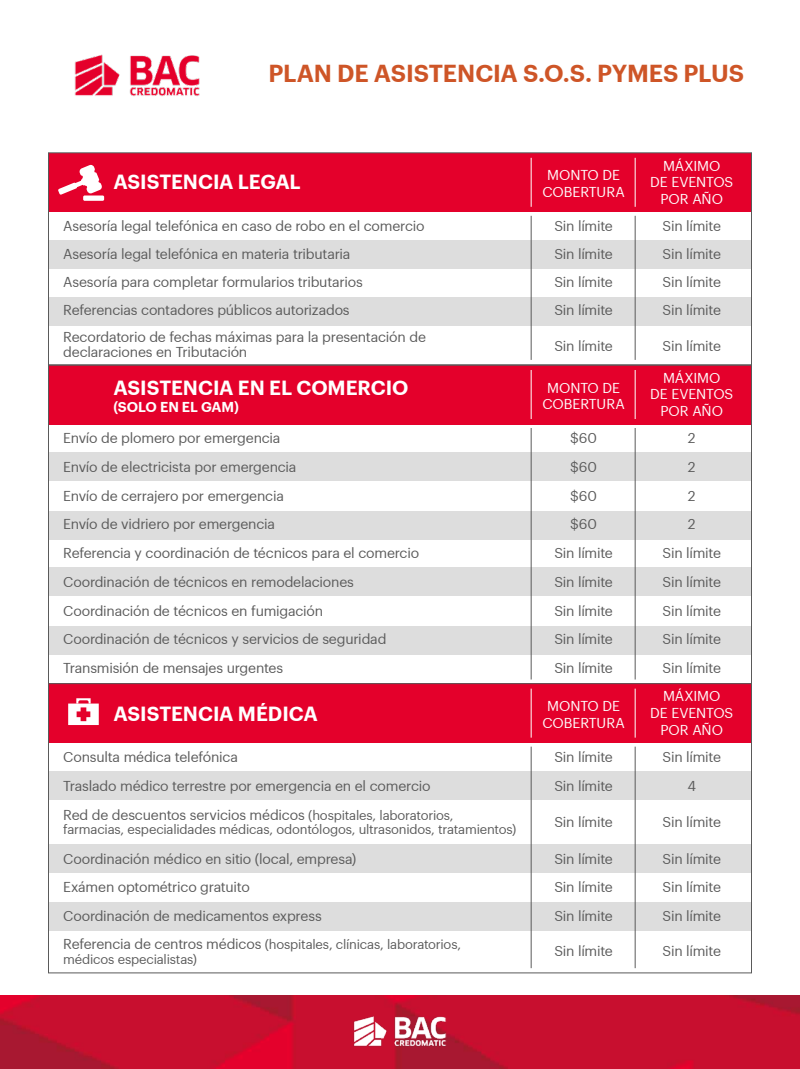
<style>
.page{position:relative;width:800px;height:1069px;background:#fff}
.page>*{position:absolute;margin:0;border:0;box-sizing:border-box;transform-origin:0 0}
.t1{font:600 24px "Graphik";letter-spacing:-.005em;color:#ce5527}
.t2{font:600 20px "Graphik";letter-spacing:-.005em;color:#fff}
.t3{font:14px/28.7px "Graphik";letter-spacing:-.015em;color:#5a5a5a}
.t4{font:14px/16.8px "Graphik";letter-spacing:-.005em;color:#fff;text-align:center}
.t5{font:600 14px "Graphik";letter-spacing:-.005em;color:#fff}
.t6{font:13px/14.7px "Graphik";letter-spacing:-.015em;color:#5a5a5a}
.s1{font-size:13px}
.s2{font-size:14px}
</style>
<div class="page">
<img style="left:75px;top:54px;width:125px;height:42px">
<div style="left:48px;top:365px;width:704px;height:59px;background:#e4002b"></div>
<hr style="left:531px;top:370px;width:1px;height:49px;background:#fff">
<hr style="left:635px;top:370px;width:1px;height:49px;background:#fff">
<div style="left:48px;top:452px;width:704px;height:29px;background:#ddd"></div>
<div style="left:48px;top:511px;width:704px;height:28px;background:#ddd"></div>
<div style="left:48px;top:567px;width:704px;height:29px;background:#ddd"></div>
<div style="left:48px;top:626px;width:704px;height:29px;background:#ddd"></div>
<hr style="left:531px;top:428px;width:1px;height:252px;background:#5a5a5a">
<hr style="left:635px;top:428px;width:1px;height:252px;background:#5a5a5a">
<div style="left:48px;top:684px;width:704px;height:59px;background:#e4002b"></div>
<hr style="left:531px;top:689px;width:1px;height:49px;background:#fff">
<hr style="left:635px;top:689px;width:1px;height:49px;background:#fff">
<div style="left:48px;top:771px;width:704px;height:28px;background:#ddd"></div>
<div style="left:48px;top:844px;width:704px;height:28px;background:#ddd"></div>
<div style="left:48px;top:902px;width:704px;height:29px;background:#ddd"></div>
<hr style="left:531px;top:747px;width:1px;height:221px;background:#5a5a5a">
<hr style="left:635px;top:747px;width:1px;height:221px;background:#5a5a5a">
<svg style="left:68px;top:698px;width:31px;height:27px"></svg>
<div style="left:48px;top:153px;width:704px;height:59px;background:#e4002b"></div>
<hr style="left:531px;top:158px;width:1px;height:49px;background:#fff">
<hr style="left:635px;top:158px;width:1px;height:49px;background:#fff">
<div style="left:48px;top:240px;width:704px;height:29px;background:#ddd"></div>
<div style="left:48px;top:297px;width:704px;height:29px;background:#ddd"></div>
<hr style="left:531px;top:216px;width:1px;height:144px;background:#5a5a5a">
<hr style="left:635px;top:216px;width:1px;height:144px;background:#5a5a5a">
<div style="left:48px;top:152px;width:704px;height:214px;border:1px solid #5a5a5a"></div>
<div style="left:83px;top:196px;width:21px;height:5px;background:#fff;border-radius:2px"></div>
<svg style="left:58px;top:165px;width:44px;height:30px"></svg>
<img style="left:0;top:995px;width:800px;height:74px">
<img style="left:353px;top:1015px;width:94px;height:32px">
<h1 class="t1" style="left:268px;top:59px;width:477px">PLAN DE ASISTENCIA S.O.S. PYMES PLUS</h1>
<h2 class="t2" style="left:113px;top:169px;width:189px">ASISTENCIA LEGAL</h2>
<p class="t4" style="left:542px;top:167px;width:84px">MONTO DE<br>COBERTURA</p>
<p class="t4" style="left:650px;top:157px;width:85px">MÁXIMO<br>DE EVENTOS<br>POR AÑO</p>
<p class="t3" style="left:63px;top:212px;width:363px;line-height:28px">Asesoría legal telefónica en caso de robo en el comercio Asesoría legal telefónica en materia tributaria<br>Asesoría para completar formularios tributarios Referencias contadores públicos autorizados</p>
<p class="t3" style="left:63px;top:329px;width:364px;line-height:14.7px">Recordatorio de fechas máximas para la presentación de declaraciones en Tributación</p>
<h2 class="t2" style="left:113px;top:375px;width:297px">ASISTENCIA EN EL COMERCIO</h2>
<p class="t5" style="left:113px;top:398px;width:127px">(SOLO EN EL GAM)</p>
<p class="t3" style="left:554px;top:212px;width:60px;line-height:28px;text-align:justify">Sin límite Sin límite Sin límite Sin límite</p>
<p class="t3" style="left:663px;top:212px;width:60px;line-height:28px;text-align:justify">Sin límite Sin límite Sin límite Sin límite</p>
<p class="t3" style="left:554px;top:332px;width:60px">Sin límite</p>
<p class="t3" style="left:663px;top:332px;width:60px">Sin límite</p>
<p class="t4" style="left:542px;top:379px;width:84px">MONTO DE<br>COBERTURA</p>
<p class="t4" style="left:650px;top:369px;width:85px">MÁXIMO<br>DE EVENTOS<br>POR AÑO</p>
<p class="t3" style="left:63px;top:424px;width:357px">Envío de plomero por emergencia<br>Envío de electricista por emergencia<br>Envío de cerrajero por emergencia<br>Envío de vidriero por emergencia<br>Referencia y coordinación de técnicos para el comercio Coordinación de técnicos en remodelaciones Coordinación de técnicos en fumigación<br>Coordinación de técnicos y servicios de seguridad Transmisión de mensajes urgentes</p>
<p class="t3" style="left:554px;top:424px;width:60px;text-align:center">$60<br>$60<br>$60<br>$60<br>Sin límite<br>Sin límite<br>Sin límite<br>Sin límite<br>Sin límite</p>
<p class="t3" style="left:663px;top:424px;width:60px;text-align:center">2<br>2<br>2<br>2<br>Sin límite<br>Sin límite<br>Sin límite<br>Sin límite<br>Sin límite</p>
<h2 class="t2" style="left:113px;top:702px;width:206px">ASISTENCIA MÉDICA</h2>
<p class="t4" style="left:542px;top:698px;width:84px">MONTO DE<br>COBERTURA</p>
<p class="t4" style="left:650px;top:688px;width:85px">MÁXIMO<br>DE EVENTOS<br>POR AÑO</p>
<p class="t3" style="left:63px;top:742px;width:369px">Consulta médica telefónica<br>Traslado médico terrestre por emergencia en el comercio</p>
<p class="t3" style="left:63px;top:800px;width:392px">Red de descuentos servicios médicos <span class="s1">(hospitales, laboratorios,</span></p>
<p class="t6" style="left:63px;top:822px;width:455px">farmacias, especialidades médicas, odontólogos, ultrasonidos, tratamientos)</p>
<p class="t3" style="left:63px;top:844px;width:295px">Coordinación médico en sitio (local, empresa)<br>Exámen optométrico gratuito<br>Coordinación de medicamentos express</p>
<p class="t6" style="left:63px;top:937px;width:399px"><span class="s2">Referencia de centros médicos</span> (hospitales, clínicas, laboratorios, médicos especialistas)</p>
<p class="t3" style="left:554px;top:742px;width:60px">Sin límite<br>Sin límite</p>
<p class="t3" style="left:554px;top:807px;width:60px">Sin límite</p>
<p class="t3" style="left:554px;top:844px;width:60px;text-align:justify">Sin límite Sin límite Sin límite</p>
<p class="t3" style="left:554px;top:937px;width:60px">Sin límite</p>
<p class="t3" style="left:663px;top:742px;width:60px;text-align:center">Sin límite<br>4</p>
<p class="t3" style="left:663px;top:807px;width:60px">Sin límite</p>
<p class="t3" style="left:663px;top:844px;width:60px;text-align:justify">Sin límite Sin límite Sin límite</p>
<p class="t3" style="left:663px;top:937px;width:60px">Sin límite</p>
</div>
